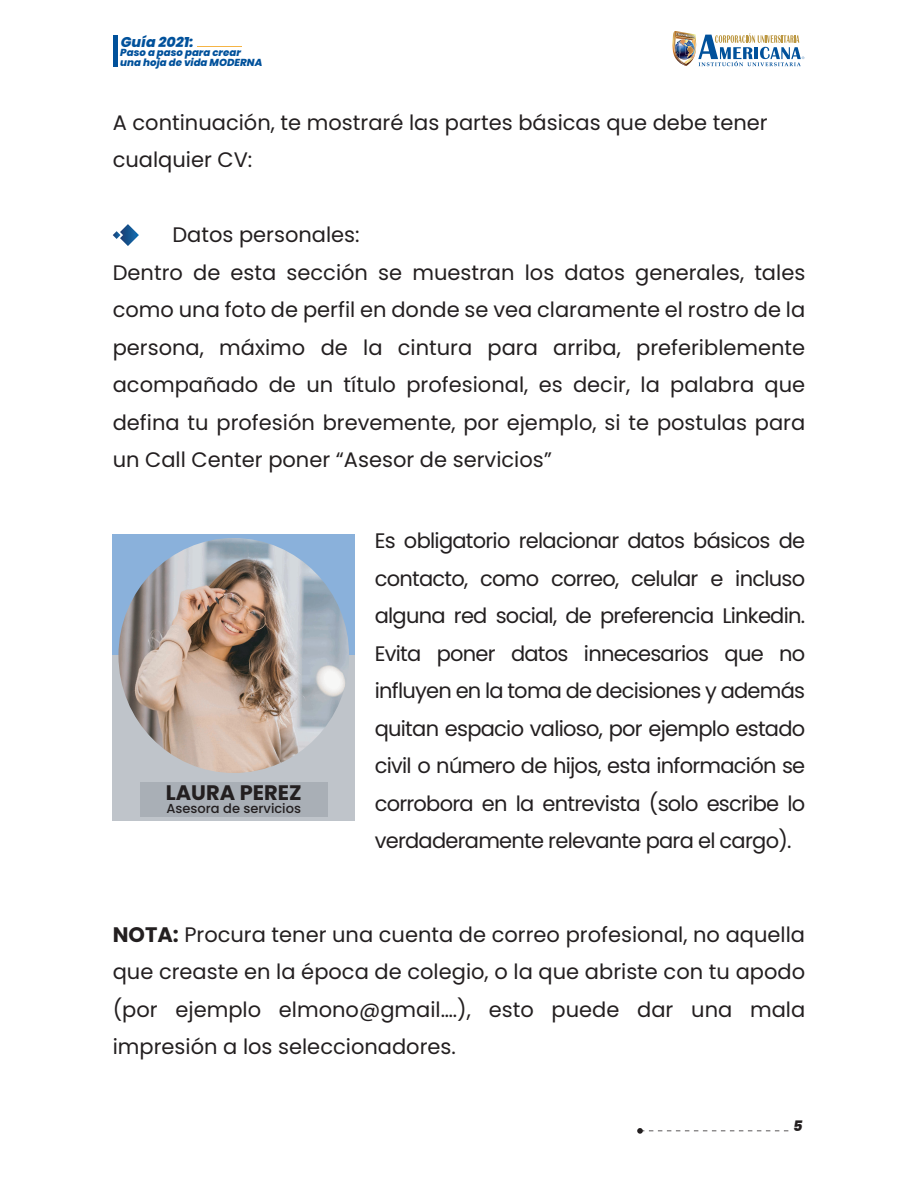
<style>
.page{position:relative;width:918px;height:1188px;background:#fff}
.page>*{position:absolute;margin:0;border:0;box-sizing:border-box;transform-origin:0 0}
.t1{font:21px/37.5px "Poppins";color:#231f20}
.t2{font:700 21px "Poppins";color:#231f20}
.t3{font:italic 800 14.4px "Poppins";color:#231f20}
.t4{font:italic 800 14.1px "Poppins";color:#01519b}
.t5{font:500 13.05px "Poppins";color:#231f20}
.t6{font:italic 800 10.2px/10.2px "Poppins";color:#01519b}
.s1{font-weight:700}
</style>
<div class="page">
<img style="left:672px;top:31px;width:132px;height:35px">
<svg style="left:637px;top:1128px;width:151px;height:6px"></svg>
<hr style="left:197px;top:46px;width:44px;height:1px;background:#f5b445">
<hr style="left:113px;top:35px;width:4px;height:31px;background:#01519b">
<svg style="left:113px;top:224px;width:26px;height:22px"></svg>
<div style="left:113px;top:534px;width:242px;height:287px;background:#8ab1db"></div>
<div style="left:113px;top:656px;width:242px;height:165px;background:#bfc4ca"></div>
<img style="left:118px;top:538px;width:231px;height:235px">
<div style="left:140px;top:783px;width:188px;height:34px;background:#a9afb6"></div>
<p class="t4" style="left:121px;top:33px;width:74px">Guía 2021:</p>
<p class="t6" style="left:120px;top:47px;width:144px">Paso a paso para crear una hoja de vida MODERNA</p>
<p class="t1" style="left:113px;top:104px;width:656px">A continuación, te mostraré las partes básicas que debe tener cualquier CV:</p>
<p class="t1" style="left:113px;top:216px;width:694px;text-indent:60px">Datos personales:<br>Dentro de esta sección se muestran los datos generales, tales como una foto de perfil en donde se vea claramente el rostro de la persona, máximo de la cintura para arriba, preferiblemente acompañado de un título profesional, es decir, la palabra que defina tu profesión brevemente, por ejemplo, si te postulas para un Call Center poner “Asesor de servicios”</p>
<p class="t2" style="left:166px;top:780px;width:137px">LAURA PEREZ</p>
<p class="t5" style="left:167px;top:801px;width:136px">Asesora de servicios</p>
<p class="t1" style="left:375px;top:522px;width:432px;text-align:justify">Es obligatorio relacionar datos básicos de contacto, como correo, celular e incluso alguna red social, de preferencia Linkedin.<br>Evita poner datos innecesarios que no influyen en la toma de decisiones y además quitan espacio valioso, por ejemplo estado civil o número de hijos, esta información se corrobora en la entrevista (solo escribe lo verdaderamente relevante para el cargo).</p>
<p class="t1" style="left:113px;top:916px;width:694px;text-align:justify"><span class="s1">NOTA:</span> Procura tener una cuenta de correo profesional, no aquella que creaste en la época de colegio, o la que abriste con tu apodo (por ejemplo elmono@gmail….), esto puede dar una mala impresión a los seleccionadores.</p>
<p class="t3" style="left:793px;top:1117px;width:11px">5</p>
</div>
